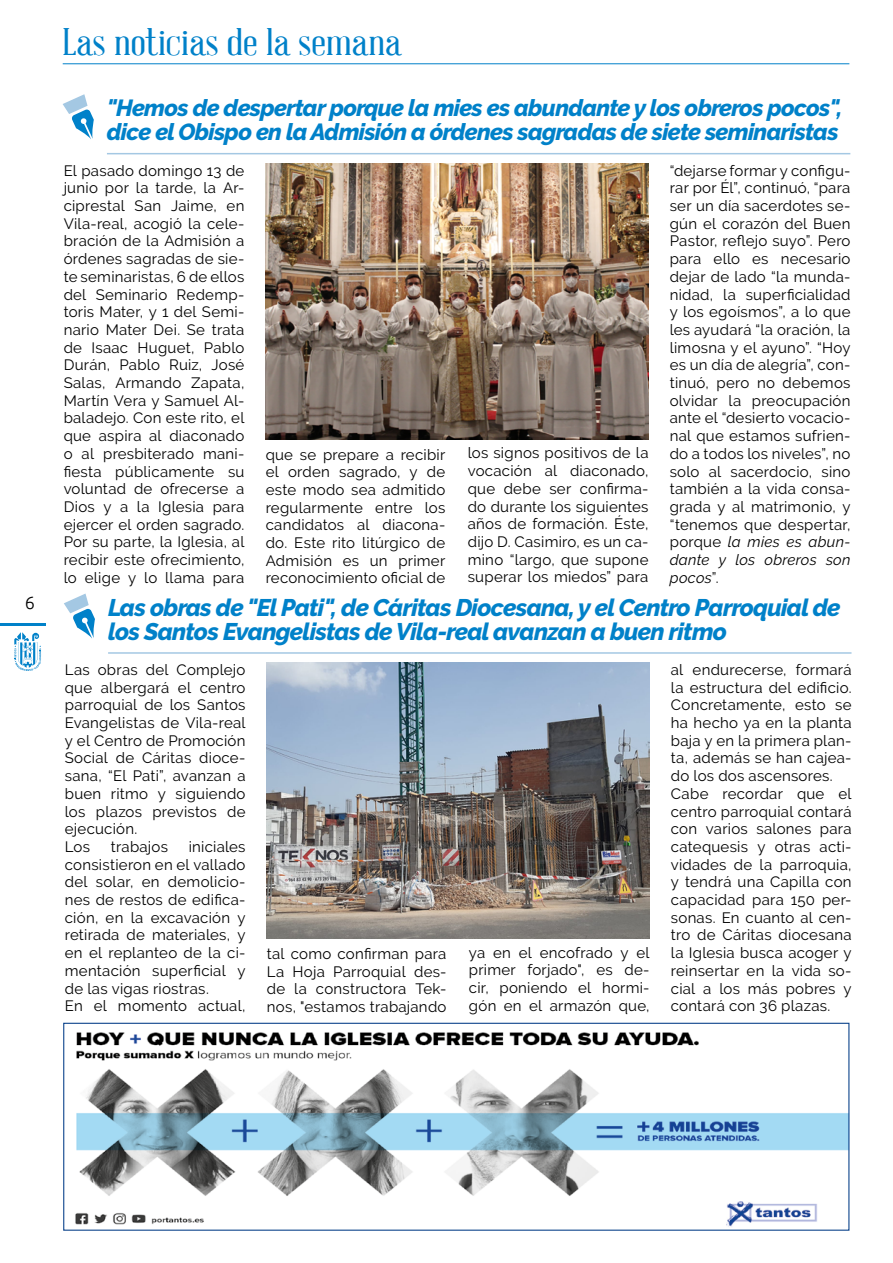
<style>
.page{position:relative;width:893px;height:1263px;background:#fff}
.page>*{position:absolute;margin:0;border:0;box-sizing:border-box;transform-origin:0 0}
.t1{font:37.5px "Abraham Lincoln";color:#0081c9;scale:1.2 1}
.t2{font:italic 800 24px/24px "Raleway";letter-spacing:-.03em;color:#0081c9}
.t3{font:italic 800 23.25px/24px "Raleway";letter-spacing:-.03em;color:#0081c9}
.t4{font:300 18px "Ubuntu";color:#000}
.t5{font:15px/17.7px "Raleway";letter-spacing:.015em;color:#000;text-align:justify}
.s1{font-style:italic}
</style>
<div class="page">
<hr style="left:0;top:624px;width:46px;height:2px;background:#0081c9">
<svg style="left:14px;top:632px;width:27px;height:39px"></svg>
<hr style="left:63px;top:63px;width:786px;height:1px;background:#0081c9">
<img style="left:64px;top:1022px;width:785px;height:205px">
<div style="left:63px;top:1023px;width:786px;height:208px;border:1px solid #0f468d"></div>
<svg style="left:63px;top:94px;width:31px;height:45px"></svg>
<hr style="left:107px;top:153px;width:743px;height:1px;background:#a4c8e3">
<img style="left:266px;top:164px;width:382px;height:275px">
<svg style="left:64px;top:593px;width:31px;height:46px"></svg>
<hr style="left:108px;top:652px;width:743px;height:2px;background:#a4c8e3">
<img style="left:267px;top:663px;width:383px;height:275px">
<p class="t4" style="left:25px;top:591px;width:12px">6</p>
<h1 class="t1" style="left:63px;top:22px;width:284px">Las noticias de la semana</h1>
<h3 class="t3" style="left:107px;top:96px;width:737px">"Hemos de despertar porque la mies es abundante y los obreros pocos", dice el Obispo en la Admisión a órdenes sagradas de siete seminaristas</h3>
<p class="t5" style="left:64px;top:161px;width:182px">El pasado domingo 13 de junio por la tarde, la Ar&shy;ciprestal San Jaime, en Vila-real, acogió la cele&shy;bración de la Admisión a órdenes sagradas de sie&shy;te seminaristas, 6 de ellos del Seminario Redemp&shy;toris Mater, y 1 del Semi&shy;nario Mater Dei. Se trata de Isaac Huguet, Pablo Durán, Pablo Ruiz, José Salas, Armando Zapata, Martín Vera y Samuel Al&shy;baladejo. Con este rito, el que aspira al diaconado o al presbiterado mani&shy;fiesta públicamente su voluntad de ofrecerse a Dios y a la Iglesia para ejercer el orden sagrado.<br>Por su parte, la Iglesia, al recibir este ofrecimiento, lo elige y lo llama para</p>
<p class="t5" style="left:670px;top:161px;width:182px">“dejarse formar y configu&shy;rar por Él”, continuó, “para ser un día sacerdotes se&shy;gún el corazón del Buen Pastor, reflejo suyo”. Pero para ello es necesario dejar de lado “la munda&shy;nidad, la superficialidad y los egoísmos”, a lo que les ayudará “la oración, la limosna y el ayuno”. “Hoy es un día de alegría”, con&shy;tinuó, pero no debemos olvidar la preocupación ante el “desierto vocacio&shy;nal que estamos sufrien&shy;do a todos los niveles”, no solo al sacerdocio, sino también a la vida consa&shy;grada y al matrimonio, y “tenemos que despertar, porque <span class="s1">la mies es abun&shy;dante y los obreros son pocos</span>”.</p>
<h2 class="t2" style="left:108px;top:596px;width:734px">Las obras de "El Pati", de Cáritas Diocesana, y el Centro Parroquial de los Santos Evangelistas de Vila-real avanzan a buen ritmo</h2>
<p class="t5" style="left:65px;top:661px;width:182px;text-align:left">Las obras del Complejo que albergará el centro parroquial de los Santos<br>Evangelistas de Vila-real y el Centro de Promoción<br>Social de Cáritas dioce&shy;sana, “El Pati”, avanzan a buen ritmo y siguiendo los plazos previstos de ejecución.<br>Los</p>
<p class="t5" style="left:266px;top:445px;width:181px">que se prepare a recibir el orden sagrado, y de este modo sea admitido regularmente entre los candidatos al diacona&shy;do. Este rito litúrgico de Admisión es un primer reconocimiento oficial de</p>
<p class="t5" style="left:468px;top:444px;width:182px">los signos positivos de la vocación al diaconado, que debe ser confirma&shy;do durante los siguientes años de formación. Éste, dijo D. Casimiro, es un ca&shy;mino “largo, que supone superar los miedos” para</p>
<p class="t5" style="left:671px;top:661px;width:182px;text-align:left">al endurecerse, formará la estructura del edificio.<br>Concretamente, esto se ha hecho ya en la planta baja y en la primera plan&shy;ta, además se han cajea&shy;do los dos ascensores.<br>Cabe recordar que el centro parroquial contará con varios salones para catequesis y otras acti&shy;vidades de la parroquia, y tendrá una Capilla con capacidad para 150 per&shy;sonas. En cuanto al cen&shy;tro de Cáritas diocesana la Iglesia busca acoger y reinsertar en la vida so&shy;cial a los más pobres y contará con 36 plazas.</p>
<p class="t5" style="left:65px;top:838px;width:182px;text-align:left;text-indent:124px">iniciales consistieron en el vallado del solar, en demolicio&shy;nes de restos de edifica&shy;ción, en la excavación y retirada de materiales, y en el replanteo de la ci&shy;mentación superficial y de las vigas riostras.<br>En el momento actual,</p>
<p class="t5" style="left:111px;top:838px;width:59px">trabajos</p>
<p class="t5" style="left:267px;top:945px;width:181px">tal como confirman para La Hoja Parroquial des&shy;de la constructora Tek&shy;nos, "estamos trabajando</p>
<p class="t5" style="left:469px;top:943px;width:182px">ya en el encofrado y el primer forjado", es de&shy;cir, poniendo el hormi&shy;gón en el armazón que,</p>
</div>
